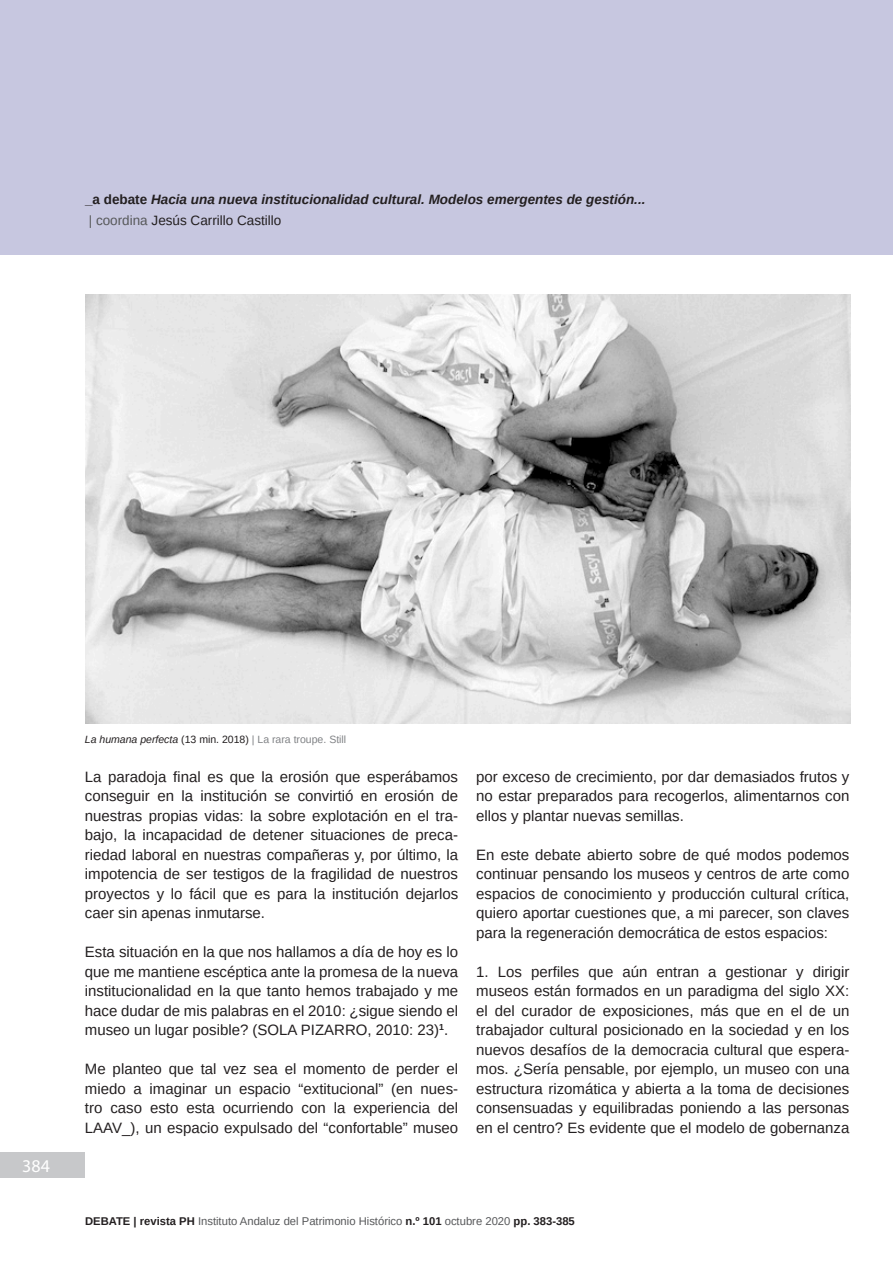
<style>
.page{position:relative;width:893px;height:1263px;background:#fff}
.page>*{position:absolute;margin:0;border:0;box-sizing:border-box;transform-origin:0 0}
.t1{font:18px "Myriad Pro";color:#fff}
.t2{font:15px/19.5px "Arimo";color:#231f20;text-align:justify}
.t3{font:italic 700 13.5px/21px "Arimo";color:#231f20}
.t4{font:11.25px "Arimo";color:#57585a}
.Pie_de_Foto{font:10.5px "Arimo";color:#808285}
.s1{font-style:normal}
.s2{font-weight:400;font-style:normal;color:#57585a}
.s3{font-weight:400;font-style:normal}
.s4{font-style:italic;color:#231f20}
.s5{color:#231f20}
.s6{font-weight:700;color:#231f20}
</style>
<div class="page">
<div style="left:0;top:0;width:893px;height:255px;background:#c7c7e0"></div>
<div style="left:0;top:1152px;width:85px;height:26px;background:#c7c8ca"></div>
<img style="left:85px;top:294px;width:765px;height:429px">
<p class="t3" style="left:85px;top:189px;width:562px"><span class="s1">_a debate</span> Hacia una nueva institucionalidad cultural. Modelos emergentes de gestión... <span class="s2">| coordina</span> <span class="s3">Jesús Carrillo Castillo</span></p>
<p class="t1" style="left:22px;top:1155px;width:29px">384</p>
<p class="Pie_de_Foto" style="left:85px;top:732px;width:263px"><span class="s4">La humana perfecta</span> <span class="s5">(13 min. 2018)</span> | La rara troupe. Still</p>
<p class="t2" style="left:85px;top:767px;width:375px">La paradoja final es que la erosión que esperábamos conseguir en la institución se convirtió en erosión de nuestras propias vidas: la sobre explotación en el tra&shy;bajo, la incapacidad de detener situaciones de preca&shy;riedad laboral en nuestras compañeras y, por último, la impotencia de ser testigos de la fragilidad de nuestros proyectos y lo fácil que es para la institución dejarlos caer sin apenas inmutarse.</p>
<p class="t2" style="left:85px;top:942px;width:375px">Esta situación en la que nos hallamos a día de hoy es lo que me mantiene escéptica ante la promesa de la nueva institucionalidad en la que tanto hemos trabajado y me hace dudar de mis palabras en el 2010: ¿sigue siendo el museo un lugar posible? (SOLA PIZARRO, 2010: 23)<sup>1</sup>.</p>
<p class="t2" style="left:85px;top:1059px;width:375px">Me planteo que tal vez sea el momento de perder el miedo a imaginar un espacio “extitucional” (en nues&shy;tro caso esto esta ocurriendo con la experiencia del LAAV_), un espacio expulsado del “confortable” museo</p>
<p class="t2" style="left:476px;top:767px;width:375px">por exceso de crecimiento, por dar demasiados frutos y no estar preparados para recogerlos, alimentarnos con ellos y plantar nuevas semillas.</p>
<p class="t2" style="left:476px;top:845px;width:375px">En este debate abierto sobre de qué modos podemos continuar pensando los museos y centros de arte como espacios de conocimiento y producción cultural crítica, quiero aportar cuestiones que, a mi parecer, son claves para la regeneración democrática de estos espacios:</p>
<p class="t2" style="left:476px;top:962px;width:375px">1. Los perfiles que aún entran a gestionar y dirigir museos están formados en un paradigma del siglo XX: el del curador de exposiciones, más que en el de un trabajador cultural posicionado en la sociedad y en los nuevos desafíos de la democracia cultural que espera&shy;mos. ¿Sería pensable, por ejemplo, un museo con una estructura rizomática y abierta a la toma de decisiones consensuadas y equilibradas poniendo a las personas en el centro? Es evidente que el modelo de gobernanza</p>
<p class="t4" style="left:85px;top:1213px;width:491px"><span class="s6">DEBATE | revista PH</span> Instituto Andaluz del Patrimonio Histórico <span class="s6">n.º 101</span> octubre 2020 <span class="s6">pp. 383-385</span></p>
</div>
